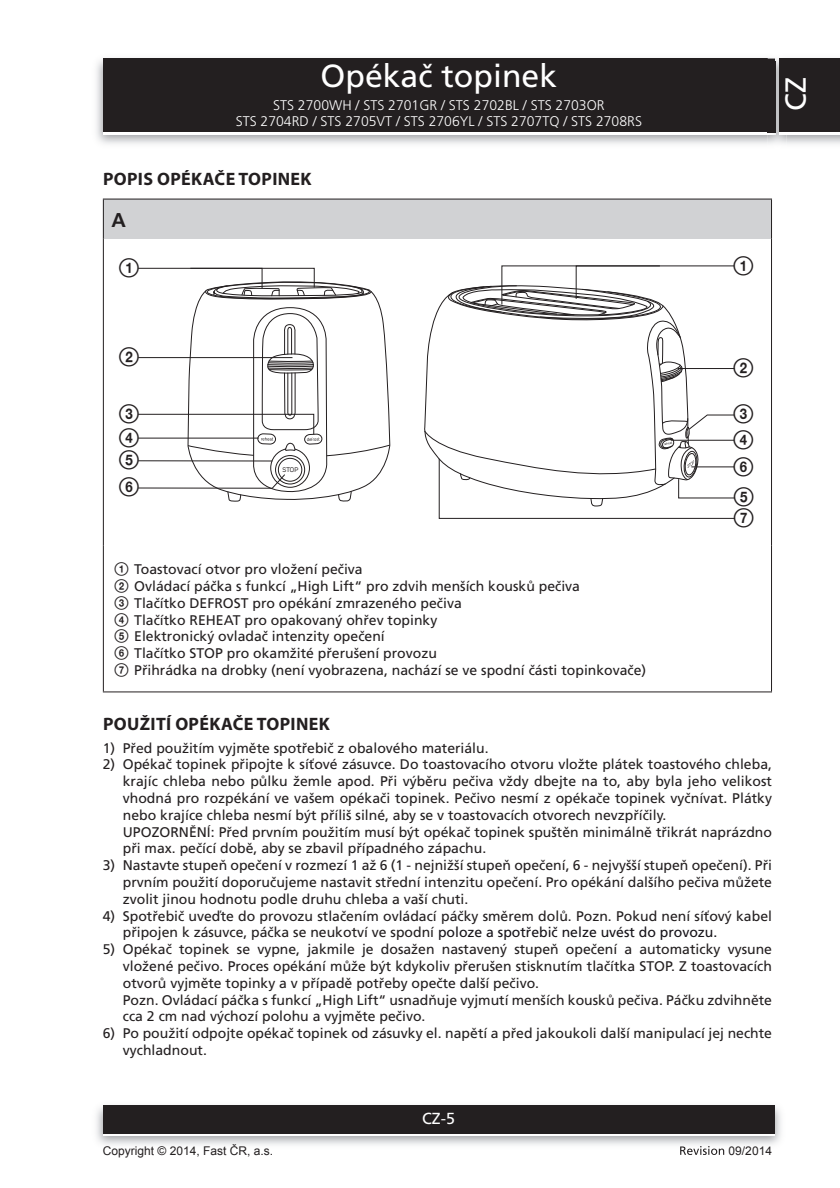
<style>
.page{position:relative;width:840px;height:1188px;background:#fff}
.page>*{position:absolute;margin:0;border:0;box-sizing:border-box;transform-origin:0 0}
.t1{font:32px "Frutiger CE";color:#fff}
.t2{font:29px "Frutiger CE";color:#fff}
.t3{font:20px/26.4px "Zz 3";color:#231f20;text-align:justify}
.t4{font:700 20px "Frutiger CE";color:#231f20}
.t5{font:700 18px "Myriad Pro";letter-spacing:.02em;color:#231f20}
.t6{font:16px "Frutiger CE";color:#fff}
.t7{font:14px/16.8px "Frutiger CE";color:#231f20}
.t8{font:300 14px/16.8px "Frutiger CE";color:#fff;text-align:center}
.t9{font:12px "Arial";color:#231f20}
.t10{font:6.6px "Uni Sans Regular";color:#231f20}
.s1{font-family:"Zz 3"}
.s2{color:#161319}
</style>
<div class="page">
<img style="left:96px;top:58px;width:672px;height:86px">
<div style="left:103px;top:61px;width:672px;height:74px;background:#fff"></div>
<div style="left:103px;top:59px;width:672px;height:73px;background:#231f20"></div>
<div style="left:103px;top:1108px;width:672px;height:28px;background:linear-gradient(to right,#fff,#fff)"></div>
<div style="left:103px;top:1105px;width:672px;height:28px;background:#231f20"></div>
<img style="left:786px;top:58px;width:54px;height:86px">
<img style="left:768px;top:58px;width:18px;height:86px">
<svg style="left:768px;top:132px;width:7px;height:3px"></svg>
<img style="left:768px;top:59px;width:7px;height:2px">
<img style="left:768px;top:61px;width:7px;height:71px">
<div style="left:779px;top:61px;width:61px;height:74px;background:#fff"></div>
<div style="left:779px;top:59px;width:61px;height:73px;background:#231f20"></div>
<svg style="left:680px;top:1146px;width:44px;height:9px"></svg>
<div style="left:103px;top:199px;width:668px;height:40px;background:#d1d2d4"></div>
<hr style="left:103px;top:199px;width:669px;height:1px;background:#231f20">
<hr style="left:103px;top:200px;width:1px;height:39px;background:#231f20">
<hr style="left:771px;top:200px;width:1px;height:39px;background:#231f20">
<hr style="left:103px;top:239px;width:1px;height:306px;background:#231f20">
<hr style="left:771px;top:239px;width:1px;height:306px;background:#231f20">
<hr style="left:103px;top:545px;width:1px;height:146px;background:#231f20">
<hr style="left:771px;top:545px;width:1px;height:146px;background:#231f20">
<hr style="left:103px;top:691px;width:669px;height:1px;background:#231f20">
<svg style="left:138px;top:307px;width:252px;height:195px"></svg>
<hr style="left:138px;top:357px;width:154px;height:1px;background:#231f20">
<svg style="left:138px;top:267px;width:236px;height:33px"></svg>
<svg style="left:424px;top:265px;width:311px;height:254px"></svg>
<hr style="left:670px;top:440px;width:64px;height:1px;background:#231f20">
<hr style="left:691px;top:466px;width:43px;height:1px;background:#231f20">
<h1 class="t1" style="left:320px;top:63px;width:238px">Opékač topinek</h1>
<p class="t8" style="left:236px;top:97px;width:408px">STS 2700WH / STS 2701GR / STS 2702BL / STS 2703OR<br>STS 2704RD / STS 2705VT / STS 2706YL / STS 2707TQ / STS 2708RS</p>
<p class="t5" style="left:103px;top:172px;width:210px">POPIS OPÉKAČE TOPINEK</p>
<h3 class="t4" style="left:111px;top:212px;width:16px">A</h3>
<h3 class="t3" style="left:119px;top:255px;width:23px">1</h3>
<h2 class="t2" style="left:784px;top:111px;width:35px;rotate:-90deg">CZ</h2>
<h3 class="t3" style="left:733px;top:253px;width:23px">1</h3>
<h3 class="t3" style="left:119px;top:344px;width:23px">2</h3>
<h3 class="t3" style="left:119px;top:401px;width:23px">3</h3>
<h3 class="t3" style="left:119px;top:425px;width:23px">4</h3>
<h3 class="t3" style="left:119px;top:447px;width:23px">5</h3>
<h3 class="t3" style="left:119px;top:475px;width:23px">6</h3>
<p class="t10" style="left:283px;top:466px;width:17px">STOP</p>
<h3 class="t3" style="left:733px;top:356px;width:23px">2</h3>
<h3 class="t3" style="left:733px;top:402px;width:23px">3<br>4<br>6</h3>
<h3 class="t3" style="left:733px;top:484px;width:23px">5</h3>
<h3 class="t3" style="left:733px;top:505px;width:23px">7</h3>
<p class="t7" style="left:114px;top:562px;width:533px"><span class="s1">1</span> Toastovací otvor pro vložení pečiva<br><span class="s1">2</span> Ovládací páčka s funkcí „High Lift“ pro zdvih menších kousků pečiva<br><span class="s1">3</span> Tlačítko DEFROST pro opékání zmrazeného pečiva<br><span class="s1">4</span> Tlačítko REHEAT pro opakovaný ohřev topinky<br><span class="s1">5</span> Elektronický ovladač intenzity opečení<br><span class="s1">6</span> Tlačítko STOP pro okamžité přerušení provozu<br><span class="s1">7</span> Přihrádka na drobky (není vyobrazena, nachází se ve spodní části topinkovače)</p>
<p class="t5" style="left:103px;top:717px;width:228px">POUŽITÍ OPÉKAČE TOPINEK</p>
<p class="t7" style="left:103px;top:740px;width:387px">1) Před použitím vyjměte spotřebič z obalového materiálu.</p>
<p class="t7" style="left:123px;top:757px;width:650px;text-indent:-20px">2) Opékač topinek připojte k síťové zásuvce. Do toastovacího otvoru vložte plátek toastového chleba, krajíc chleba nebo půlku žemle apod. Při výběru pečiva vždy dbejte na to, aby byla jeho velikost vhodná pro rozpékání ve vašem opékači topinek. Pečivo nesmí z opékače topinek vyčnívat. Plátky nebo krajíce chleba nesmí být příliš silné, aby se v toastovacích otvorech nevzpříčily.<br>UPOZORNĚNÍ: Před prvním použitím musí být opékač topinek spuštěn minimálně třikrát naprázdno při max. pečící době, aby se zbavil případného zápachu.</p>
<p class="t7" style="left:123px;top:858px;width:650px;text-align:justify;text-indent:-20px">3) Nastavte stupeň opečení v rozmezí 1 až 6 (1 - nejnižší stupeň opečení, 6 - nejvyšší stupeň opečení). Při prvním použití doporučujeme nastavit střední intenzitu opečení. Pro opékání dalšího pečiva můžete zvolit jinou hodnotu podle druhu chleba a vaší chuti.</p>
<p class="t7" style="left:123px;top:908px;width:650px;text-indent:-20px">4) Spotřebič uveďte do provozu stlačením ovládací páčky směrem dolů. Pozn. Pokud není síťový kabel připojen k zásuvce, páčka se neukotví ve spodní <span class="s2">poloze a spotřebič nelze uvést do provozu.</span></p>
<p class="t7" style="left:123px;top:942px;width:650px;text-indent:-20px">5) Opékač topinek se vypne, jakmile je dosažen nastavený stupeň opečení a automaticky vysune vložené pečivo. Proces opékání může být kdykoliv přerušen stisknutím tlačítka STOP. Z toastovacích otvorů vyjměte topinky a v případě potřeby opečte další pečivo.<br>Pozn. Ovládací páčka s funkcí „High Lift“ usnadňuje vyjmutí menších kousků pečiva. Páčku zdvihněte cca 2 cm nad výchozí polohu a vyjměte pečivo.</p>
<p class="t7" style="left:123px;top:1026px;width:650px;text-indent:-20px">6) Po použití odpojte opékač topinek od zásuvky el. napětí a před jakoukoli další manipulací jej nechte vychladnout.</p>
<p class="t6" style="left:422px;top:1112px;width:34px">CZ-5</p>
<p class="t9" style="left:103px;top:1144px;width:172px">Copyright © 2014, Fast ČR, a.s.</p>
<p class="t9" style="left:728px;top:1144px;width:45px">09/2014</p>
</div>
